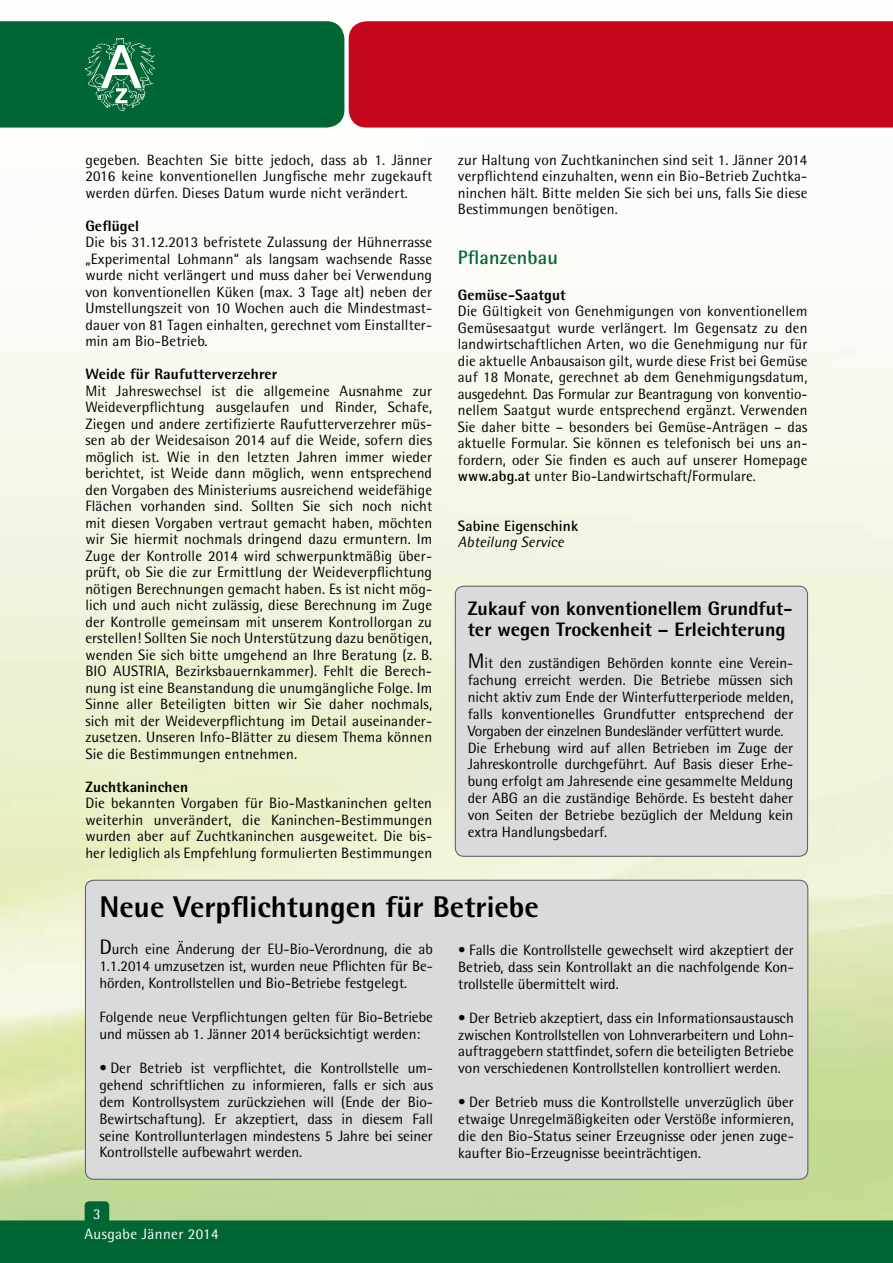
<style>
.page{position:relative;width:893px;height:1263px;background:#fff}
.page>*{position:absolute;margin:0;border:0;box-sizing:border-box;transform-origin:0 0}
.t1{font:800 30px "Rotis Semi Sans";color:#000}
.t2{font:800 19.5px/21px "Rotis Semi Sans";color:#000}
.t3{font:700 19.5px "Rotis Semi Sans";letter-spacing:.01em;color:#063}
.t4{font:15px/16.5px "Rotis Semi Sans";color:#000;text-align:justify}
.t5{font:800 15px "Rotis Semi Sans";letter-spacing:.01em;color:#000}
.t6{font:15px/19.4px "Rotis Semi Sans";letter-spacing:.025em;color:#fff}
.t7{font:700 15px "Rotis Semi Sans";letter-spacing:.01em;color:#000}
.t8{font:italic 15px "Rotis Semi Sans";letter-spacing:.01em;color:#000}
.s1{font-weight:700}
.s2{font-size:21px}
</style>
<div class="page">
<img style="left:0;top:36px;width:893px;height:1184px">
<div style="left:0;top:1220px;width:893px;height:43px;background:#063"></div>
<div style="left:85px;top:1201px;width:24px;height:25px;background:#063;border-radius:4px"></div>
<div style="left:349px;top:21px;width:544px;height:107px;background:#c4071c"></div>
<div style="left:0;top:21px;width:344px;height:107px;background:#063"></div>
<img style="left:85px;top:38px;width:69px;height:72px">
<div style="left:85px;top:880px;width:723px;height:299px;background:#d9dadb;border-radius:9px"></div>
<div style="left:455px;top:586px;width:352px;height:270px;background:#d9dadb;border-radius:9px"></div>
<div style="left:455px;top:586px;width:353px;height:271px;border:1px solid #58585a;border-radius:9px"></div>
<p class="t4" style="left:85px;top:151px;width:348px">gegeben. Beachten Sie bitte jedoch, dass ab 1. Jänner 2016 keine konventionellen Jungfische mehr zugekauft werden dürfen. Dieses Datum wurde nicht verändert.</p>
<p class="t5" style="left:85px;top:216px;width:55px">Geflügel</p>
<p class="t4" style="left:85px;top:234px;width:348px">Die bis 31.12.2013 befristete Zulassung der Hühnerrasse „Experimental Lohmann“ als langsam wachsende Rasse wurde nicht verlängert und muss daher bei Verwendung von konventionellen Küken (max. 3 Tage alt) neben der Umstellungszeit von 10 Wochen auch die Mindestmast&shy;dauer von 81 Tagen einhalten, gerechnet vom Einstallter&shy;min am Bio-Betrieb.</p>
<p class="t5" style="left:85px;top:364px;width:194px">Weide für Raufutterverzehrer</p>
<p class="t4" style="left:85px;top:382px;width:348px">Mit Jahreswechsel ist die allgemeine Ausnahme zur Weideverpflichtung ausgelaufen und Rinder, Schafe, Ziegen und andere zertifizierte Raufutterverzehrer müs&shy;sen ab der Weidesaison 2014 auf die Weide, sofern dies möglich ist. Wie in den letzten Jahren immer wieder berichtet, ist Weide dann möglich, wenn entsprechend den Vorgaben des Ministeriums ausreichend weidefähige Flächen vorhanden sind. Sollten Sie sich noch nicht mit diesen Vorgaben vertraut gemacht haben, möchten wir Sie hiermit nochmals dringend dazu ermuntern. Im Zuge der Kontrolle 2014 wird schwerpunktmäßig über&shy;prüft, ob Sie die zur Ermittlung der Weideverpflichtung nötigen Berechnungen gemacht haben. Es ist nicht mög&shy;lich und auch nicht zulässig, diese Berechnung im Zuge der Kontrolle gemeinsam mit unserem Kontrollorgan zu erstellen! Sollten Sie noch Unterstützung dazu benötigen, wenden Sie sich bitte umgehend an Ihre Beratung (z. B.<br>BIO AUSTRIA, Bezirksbauernkammer). Fehlt die Berech&shy;nung ist eine Beanstandung die unumgängliche Folge. Im Sinne aller Beteiligten bitten wir Sie daher nochmals, sich mit der Weideverpflichtung im Detail auseinander&shy;zusetzen. Unseren Info-Blätter zu diesem Thema können Sie die Bestimmungen entnehmen.</p>
<p class="t5" style="left:85px;top:777px;width:104px">Zuchtkaninchen</p>
<p class="t4" style="left:85px;top:795px;width:348px">Die bekannten Vorgaben für Bio-Mastkaninchen gelten weiterhin unverändert, die Kaninchen-Bestimmungen wurden aber auf Zuchtkaninchen ausgeweitet. Die bis&shy;her lediglich als Empfehlung formulierten Bestimmungen</p>
<p class="t4" style="left:458px;top:151px;width:351px">zur Haltung von Zuchtkaninchen sind seit 1. Jänner 2014 verpflichtend einzuhalten, wenn ein Bio-Betrieb Zuchtka&shy;ninchen hält. Bitte melden Sie sich bei uns, falls Sie diese Bestimmungen benötigen.</p>
<h2 class="t3" style="left:458px;top:245px;width:102px">Pflanzenbau</h2>
<p class="t5" style="left:458px;top:285px;width:109px">Gemüse-Saatgut</p>
<p class="t4" style="left:458px;top:303px;width:351px">Die Gültigkeit von Genehmigungen von konventionellem Gemüsesaatgut wurde verlängert. Im Gegensatz zu den landwirtschaftlichen Arten, wo die Genehmigung nur für die aktuelle Anbausaison gilt, wurde diese Frist bei Gemüse auf 18 Monate, gerechnet ab dem Genehmigungsdatum, ausgedehnt. Das Formular zur Beantragung von konventio&shy;nellem Saatgut wurde entsprechend ergänzt. Verwenden Sie daher bitte – besonders bei Gemüse-Anträgen – das aktuelle Formular. Sie können es telefonisch bei uns an&shy;fordern, oder Sie finden es auch auf unserer Homepage <span class="s1">www.abg.at</span> unter Bio-Landwirtschaft/Formulare.</p>
<p class="t7" style="left:458px;top:516px;width:122px">Sabine Eigenschink</p>
<p class="t8" style="left:458px;top:533px;width:107px">Abteilung Service</p>
<h2 class="t2" style="left:468px;top:597px;width:326px">Zukauf von konventionellem Grundfut&shy;ter wegen Trockenheit – Erleichterung</h2>
<p class="t4" style="left:468px;top:654px;width:327px;line-height:17px;text-align:left"><span class="s2">M</span>it den zuständigen Behörden konnte eine Verein&shy;fachung erreicht werden. Die Betriebe müssen sich nicht aktiv zum Ende der Winterfutterperiode melden, falls konventionelles Grundfutter entsprechend der Vorgaben der einzelnen Bundesländer verfüttert wurde.<br>Die Erhebung wird auf allen Betrieben im Zuge der Jahreskontrolle durchgeführt. Auf Basis dieser Erhe&shy;bung erfolgt am Jahresende eine gesammelte Meldung der ABG an die zuständige Behörde. Es besteht daher von Seiten der Betriebe bezüglich der Meldung kein extra Handlungsbedarf.</p>
<h1 class="t1" style="left:99px;top:888px;width:441px">Neue Verpflichtungen für Betriebe</h1>
<p class="t4" style="left:99px;top:940px;width:335px;line-height:17px"><span class="s2">D</span>urch eine Änderung der EU-Bio-Verordnung, die ab 1.1.2014 umzusetzen ist, wurden neue Pflichten für Be&shy;hörden, Kontrollstellen und Bio-Betriebe festgelegt.</p>
<p class="t4" style="left:99px;top:1008px;width:335px;line-height:17px">Folgende neue Verpflichtungen gelten für Bio-Betriebe und müssen ab 1. Jänner 2014 berücksichtigt werden:</p>
<p class="t4" style="left:99px;top:1059px;width:335px;line-height:17px">• Der Betrieb ist verpflichtet, die Kontrollstelle um&shy;gehend schriftlichen zu informieren, falls er sich aus dem Kontrollsystem zurückziehen will (Ende der Bio-Bewirtschaftung). Er akzeptiert, dass in diesem Fall seine Kontrollunterlagen mindestens 5 Jahre bei seiner Kontrollstelle aufbewahrt werden.</p>
<p class="t4" style="left:458px;top:941px;width:337px;line-height:17px">• Falls die Kontrollstelle gewechselt wird akzeptiert der Betrieb, dass sein Kontrollakt an die nachfolgende Kon&shy;trollstelle übermittelt wird.</p>
<p class="t4" style="left:458px;top:1009px;width:337px;line-height:17px">• Der Betrieb akzeptiert, dass ein Informationsaustausch zwischen Kontrollstellen von Lohnverarbeitern und Lohn&shy;auftraggebern stattfindet, sofern die beteiligten Betriebe von verschiedenen Kontrollstellen kontrolliert werden.</p>
<p class="t4" style="left:458px;top:1094px;width:337px;line-height:17px">• Der Betrieb muss die Kontrollstelle unverzüglich über etwaige Unregelmäßigkeiten oder Verstöße informieren, die den Bio-Status seiner Erzeugnisse oder jenen zuge&shy;kaufter Bio-Erzeugnisse beeinträchtigen.</p>
<p class="t6" style="left:85px;top:1204px;width:135px;text-indent:9px">3<br>Ausgabe Jänner 2014</p>
</div>
